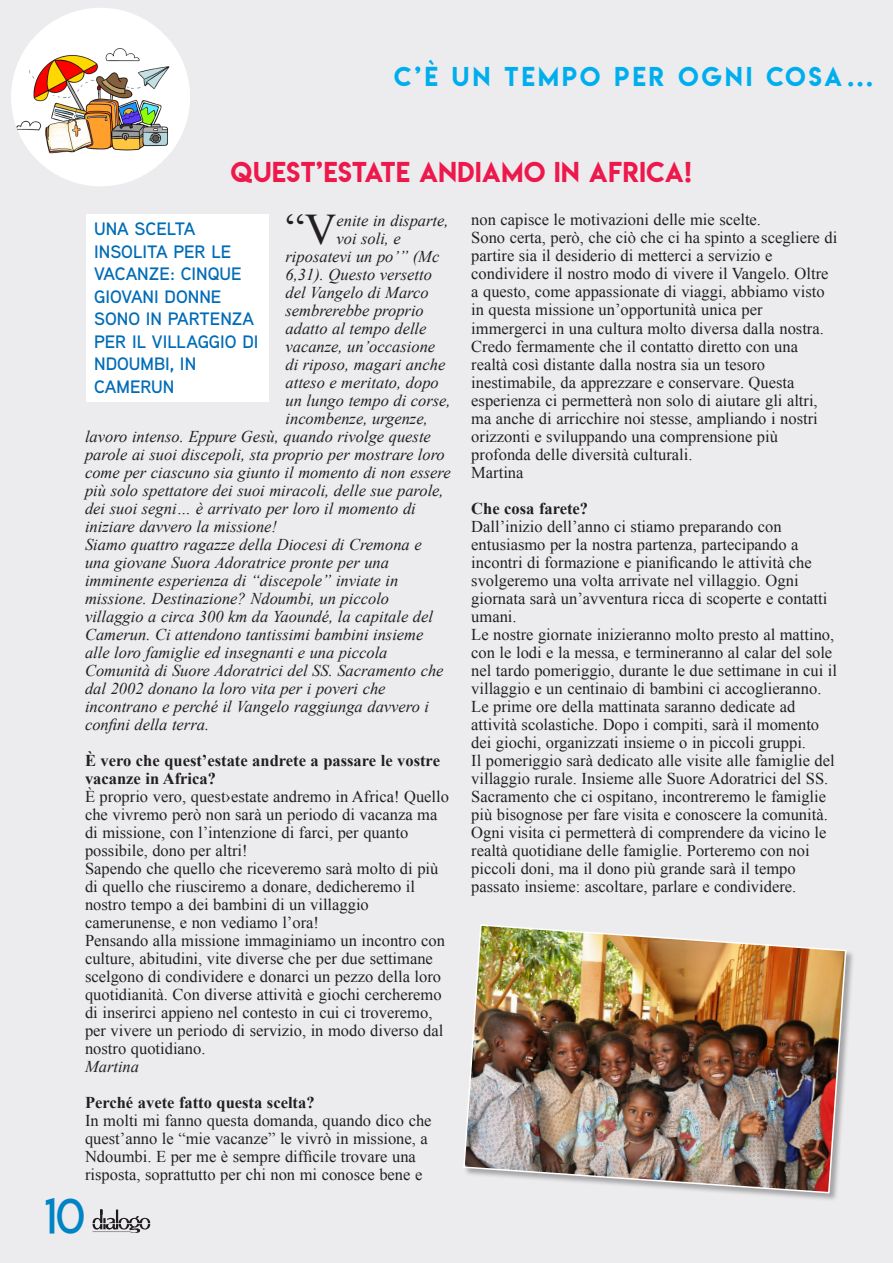
<style>
.page{position:relative;width:893px;height:1263px;background:#fff}
.page>*{position:absolute;margin:0;border:0;box-sizing:border-box;transform-origin:0 0}
.t1{font:48px "Lemon Milklight";color:#008fd5}
.t2{font:43.65px "Times New Roman";color:#231f20}
.t3{font:25.5px "Lemon Milk";letter-spacing:.02em;color:#ed184b}
.t4{font:24.15px "Lemon Milk";letter-spacing:.135em;color:#00aeef}
.t5{font:600 18px/22.5px "Aaux Next";color:#006cb7}
.t6{font:16.5px/18px "Times New Roman";color:#231f20}
.t7{font:italic 16.5px/18px "Times New Roman";color:#231f20}
.t8{font:700 16.5px/18px "Times New Roman";color:#231f20}
</style>
<div class="page">
<div style="left:0;top:0;width:892px;height:1263px;background:#ececee"></div>
<svg style="left:93px;top:1209px;width:57px;height:24px"></svg>
<div style="left:11px;top:8px;width:179px;height:178px;background:#fff;border-radius:50%"></div>
<img style="left:16px;top:41px;width:168px;height:112px">
<div style="left:86px;top:214px;width:182px;height:187px;background:#fff"></div>
<div style="left:463px;top:924px;width:392px;height:278px;background:#231f20;opacity:.35"></div>
<img style="left:463px;top:924px;width:384px;height:270px">
<p class="t4" style="left:394px;top:59px;width:482px">C’È UN TEMPO PER OGNI COSA…</p>
<p class="t3" style="left:231px;top:154px;width:462px">QUEST’ESTATE ANDIAMO IN AFRICA!</p>
<p class="t5" style="left:94px;top:217px;width:166px">UNA SCELTA<br>INSOLITA PER LE<br>VACANZE: CINQUE<br>GIOVANI DONNE<br>SONO IN PARTENZA<br>PER IL VILLAGGIO DI<br>NDOUMBI, IN<br>CAMERUN</p>
<p class="t2" style="left:285px;top:200px;width:52px">“V</p>
<p class="t7" style="left:336px;top:211px;width:114px">enite in disparte,</p>
<p class="t6" style="left:471px;top:211px;width:291px">non capisce le motivazioni delle mie scelte.</p>
<p class="t6" style="left:471px;top:229px;width:368px">Sono certa, però, che ciò che ci ha spinto a scegliere di partire sia il desiderio di metterci a servizio e condividere il nostro modo di vivere il Vangelo. Oltre a questo, come appassionate di viaggi, abbiamo visto in questa missione un’opportunità unica per immergerci in una cultura molto diversa dalla nostra.<br>Credo fermamente che il contatto diretto con una realtà così distante dalla nostra sia un tesoro inestimabile, da apprezzare e conservare. Questa esperienza ci permetterà non solo di aiutare gli altri, ma anche di arricchire noi stesse, ampliando i nostri orizzonti e sviluppando una comprensione più profonda delle diversità culturali.</p>
<p class="t6" style="left:471px;top:463px;width:54px">Martina</p>
<p class="t8" style="left:471px;top:499px;width:118px">Che cosa farete?</p>
<p class="t6" style="left:471px;top:517px;width:358px">Dall’inizio dell’anno ci stiamo preparando con entusiasmo per la nostra partenza, partecipando a incontri di formazione e pianificando le attività che svolgeremo una volta arrivate nel villaggio. Ogni giornata sarà un’avventura ricca di scoperte e contatti umani.</p>
<p class="t6" style="left:471px;top:625px;width:367px">Le nostre giornate inizieranno molto presto al mattino, con le lodi e la messa, e termineranno al calar del sole nel tardo pomeriggio, durante le due settimane in cui il villaggio e un centinaio di bambini ci accoglieranno.<br>Le prime ore della mattinata saranno dedicate ad attività scolastiche. Dopo i compiti, sarà il momento dei giochi, organizzati insieme o in piccoli gruppi.</p>
<p class="t6" style="left:471px;top:751px;width:365px">Il pomeriggio sarà dedicato alle visite alle famiglie del villaggio rurale. Insieme alle Suore Adoratrici del SS.<br>Sacramento che ci ospitano, incontreremo le famiglie più bisognose per fare visita e conoscere la comunità.<br>Ogni visita ci permetterà di comprendere da vicino le realtà quotidiane delle famiglie. Porteremo con noi piccoli doni, ma il dono più grande sarà il tempo passato insieme: ascoltare, parlare e condividere.</p>
<p class="t7" style="left:336px;top:229px;width:66px">voi soli, e</p>
<p class="t7" style="left:285px;top:247px;width:155px">riposatevi un po’” (Mc</p>
<p class="t7" style="left:285px;top:265px;width:148px">6,31). Questo versetto</p>
<p class="t7" style="left:285px;top:283px;width:145px">del Vangelo di Marco</p>
<p class="t7" style="left:285px;top:301px;width:140px">sembrerebbe proprio</p>
<p class="t7" style="left:285px;top:319px;width:143px">adatto al tempo delle</p>
<p class="t7" style="left:285px;top:337px;width:151px">vacanze, un’occasione</p>
<p class="t7" style="left:285px;top:355px;width:161px">di riposo, magari anche</p>
<p class="t7" style="left:285px;top:373px;width:155px">atteso e meritato, dopo</p>
<p class="t7" style="left:285px;top:391px;width:167px">un lungo tempo di corse,</p>
<p class="t7" style="left:285px;top:409px;width:144px">incombenze, urgenze,</p>
<p class="t7" style="left:85px;top:427px;width:347px">lavoro intenso. Eppure Gesù, quando rivolge queste</p>
<p class="t7" style="left:85px;top:445px;width:361px">parole ai suoi discepoli, sta proprio per mostrare loro</p>
<p class="t7" style="left:85px;top:463px;width:367px">come per ciascuno sia giunto il momento di non essere</p>
<p class="t7" style="left:85px;top:481px;width:360px">più solo spettatore dei suoi miracoli, delle sue parole,</p>
<p class="t7" style="left:85px;top:499px;width:332px">dei suoi segni… è arrivato per loro il momento di</p>
<p class="t7" style="left:85px;top:517px;width:194px">iniziare davvero la missione!</p>
<p class="t7" style="left:85px;top:535px;width:360px">Siamo quattro ragazze della Diocesi di Cremona e una giovane Suora Adoratrice pronte per una imminente esperienza di “discepole” inviate in missione. Destinazione? Ndoumbi, un piccolo villaggio a circa 300 km da Yaoundé, la capitale del Camerun. Ci attendono tantissimi bambini insieme alle loro famiglie ed insegnanti e una piccola Comunità di Suore Adoratrici del SS. Sacramento che dal 2002 donano la loro vita per i poveri che incontrano e perché il Vangelo raggiunga davvero i confini della terra.</p>
<p class="t8" style="left:85px;top:751px;width:356px">È vero che quest’estate andrete a passare le vostre vacanze in Africa?</p>
<p class="t6" style="left:85px;top:787px;width:365px">È proprio vero, quest›estate andremo in Africa! Quello che vivremo però non sarà un periodo di vacanza ma di missione, con l’intenzione di farci, per quanto possibile, dono per altri!</p>
<p class="t6" style="left:85px;top:859px;width:355px">Sapendo che quello che riceveremo sarà molto di più di quello che riusciremo a donare, dedicheremo il nostro tempo a dei bambini di un villaggio camerunense, e non vediamo l’ora!</p>
<p class="t6" style="left:85px;top:931px;width:361px">Pensando alla missione immaginiamo un incontro con culture, abitudini, vite diverse che per due settimane scelgono di condividere e donarci un pezzo della loro quotidianità. Con diverse attività e giochi cercheremo di inserirci appieno nel contesto in cui ci troveremo, per vivere un periodo di servizio, in modo diverso dal nostro quotidiano.</p>
<p class="t7" style="left:85px;top:1057px;width:56px">Martina</p>
<p class="t8" style="left:85px;top:1093px;width:231px">Perché avete fatto questa scelta?</p>
<p class="t6" style="left:85px;top:1111px;width:348px">In molti mi fanno questa domanda, quando dico che quest’anno le “mie vacanze” le vivrò in missione, a Ndoumbi. E per me è sempre difficile trovare una risposta, soprattutto per chi non mi conosce bene e</p>
<h1 class="t1" style="left:44px;top:1186px;width:42px">10</h1>
</div>
